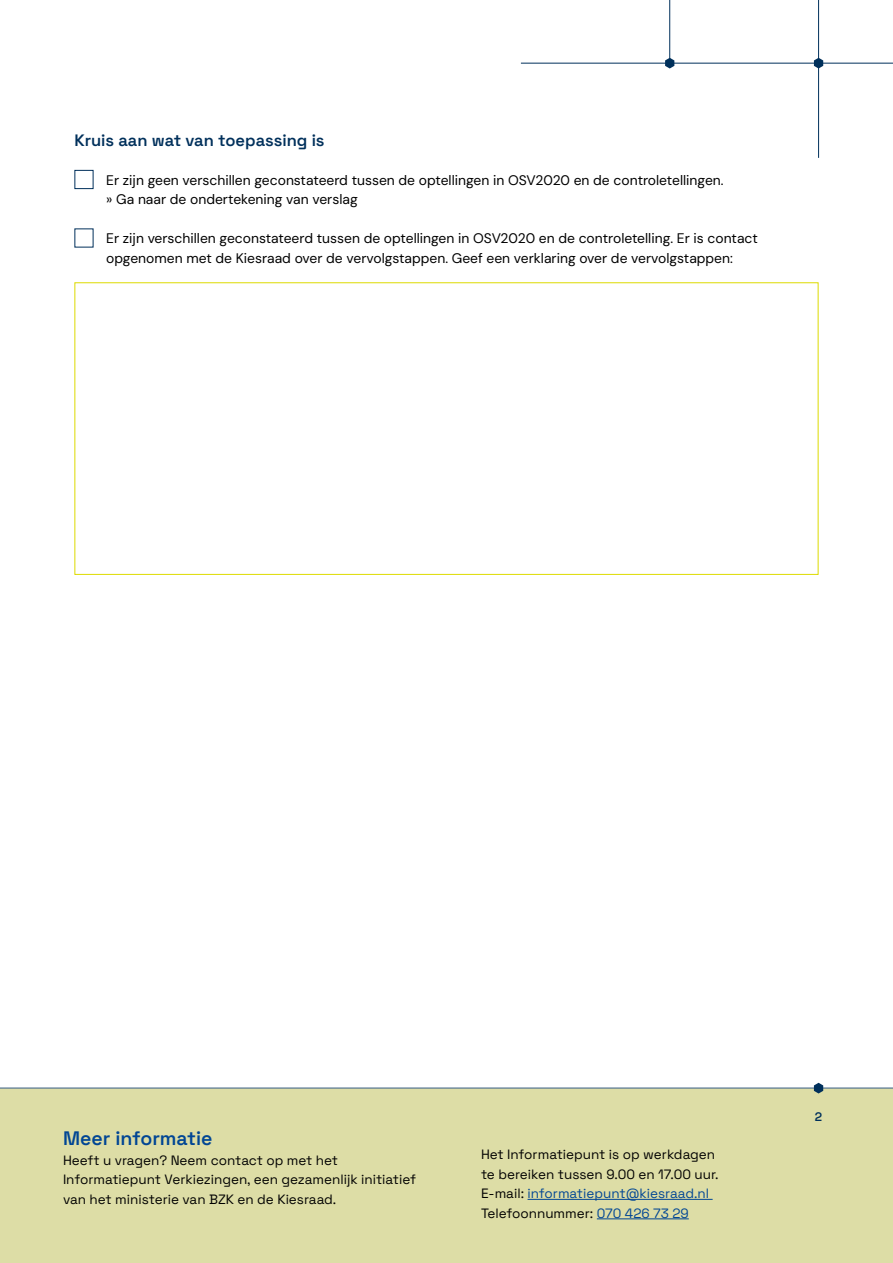
<style>
.page{position:relative;width:893px;height:1263px;background:#fff}
.page>*{position:absolute;margin:0;border:0;box-sizing:border-box;transform-origin:0 0}
.t1{font:600 19.5px "Space Grotesk";color:#014694}
.H2_Paragraafkop{font:600 16.5px "Space Grotesk";color:#00305b}
.P_Broodtekst{font:13.8px/19.5px "DM Sans 9 pt";color:#000}
.t2{font:13.5px/19.5px "Space Grotesk";color:#000}
.t3{font:600 12.3px "Space Grotesk";color:#00305b}
.s1{color:#014694}
</style>
<div class="page">
<hr style="left:669px;top:0;width:1px;height:63px;background:#00305b">
<hr style="left:521px;top:63px;width:372px;height:1px;background:#00305b">
<hr style="left:818px;top:0;width:1px;height:158px;background:#00305b">
<svg style="left:665px;top:58px;width:9px;height:11px"></svg>
<svg style="left:814px;top:58px;width:9px;height:11px"></svg>
<hr style="left:0;top:1088px;width:893px;height:1px;background:#00305b">
<div style="left:6px;top:1095px;width:881px;height:162px;background:#dddda6"></div>
<hr style="left:528px;top:1199px;width:185px;height:1px;background:#014694">
<hr style="left:597px;top:1218px;width:92px;height:1px;background:#014694">
<div style="left:0;top:1089px;width:893px;height:174px;border:12px solid #dddda6"></div>
<svg style="left:814px;top:1083px;width:9px;height:10px"></svg>
<div style="left:74px;top:170px;width:20px;height:19px;border:1px solid #00305b"></div>
<h2 class="H2_Paragraafkop" style="left:74px;top:127px;width:252px">Kruis aan wat van toepassing is</h2>
<p class="P_Broodtekst" style="left:106px;top:170px;width:619px">Er zijn geen verschillen geconstateerd tussen de optellingen in OSV2020 en de controletellingen. » Ga naar de ondertekening van verslag</p>
<p class="P_Broodtekst" style="left:106px;top:229px;width:653px">Er zijn verschillen geconstateerd tussen de optellingen in OSV2020 en de controletelling. Er is contact opgenomen met de Kiesraad over de vervolgstappen. Geef een verklaring over de vervolgstappen:</p>
<h1 class="t1" style="left:63px;top:1123px;width:151px">Meer informatie</h1>
<p class="t2" style="left:63px;top:1149px;width:355px">Heeft u vragen? Neem contact op met het<br>Informatiepunt Verkiezingen, een gezamenlijk initiatief van het ministerie van BZK en de Kiesraad.</p>
<p class="t2" style="left:481px;top:1144px;width:239px">Het Informatiepunt is op werkdagen te bereiken tussen 9.00 en 17.00 uur.<br>E-mail: <span class="s1">informatiepunt@kiesraad.nl </span>Telefoonnummer: <span class="s1">070 426 73 29</span></p>
<p class="t3" style="left:815px;top:1105px;width:9px">2</p>
<p class="t3" style="left:815px;top:1107px;width:9px">2</p>
</div>
